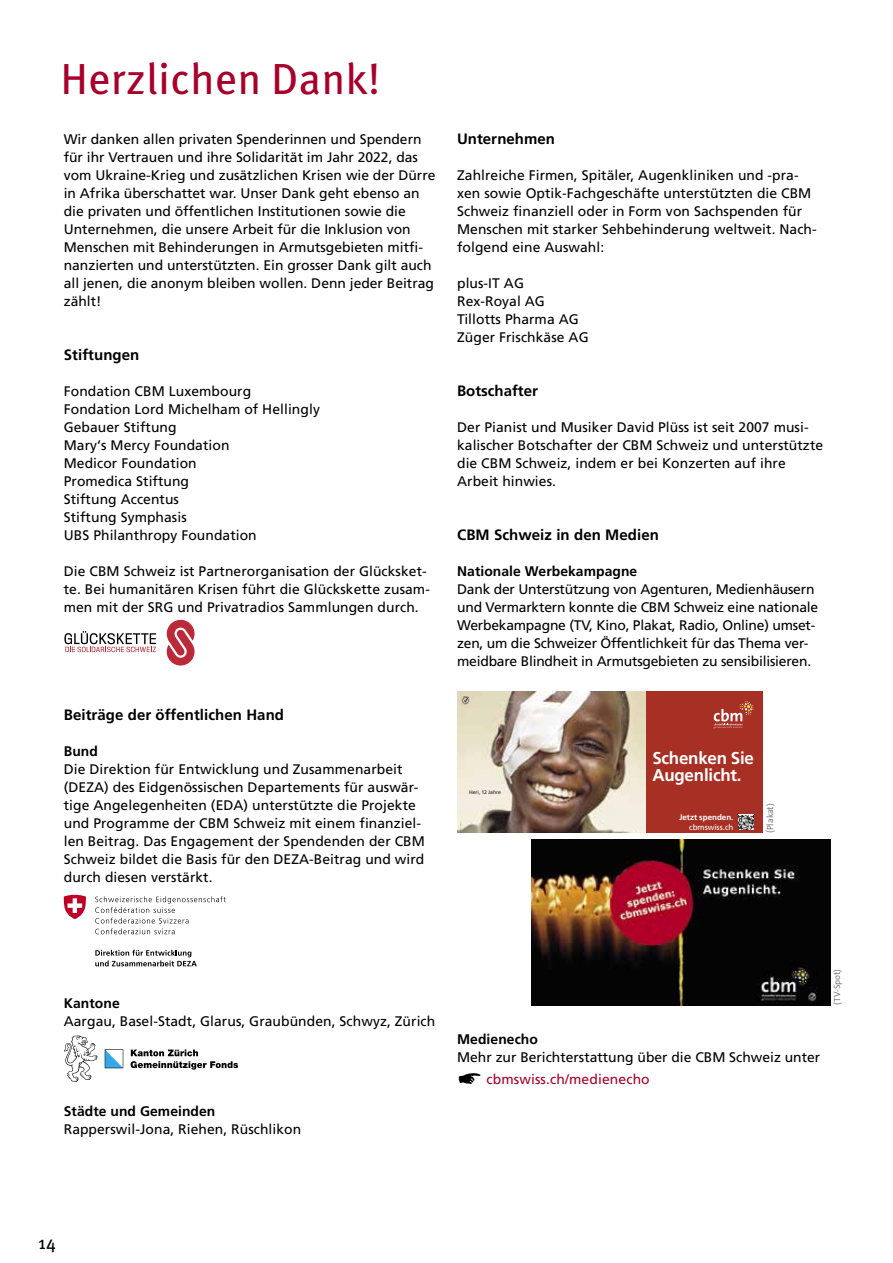
<style>
.page{position:relative;width:893px;height:1263px;background:#fff}
.page>*{position:absolute;margin:0;border:0;box-sizing:border-box;transform-origin:0 0}
.t1{font:43.5px "Meta Pro";color:#a8002a}
.t2{font:18px "Meta Pro";color:#000}
.t3{font:700 17.1px/17.1px "Frutiger LT Com";letter-spacing:-.01em;color:#fff}
.fliesstext{font:700 15px "Frutiger LT Com";color:#000}
.fliessbold{font:700 15px "Frutiger LT Com";letter-spacing:.005em;color:#000}
.fliesstext-2{font:13.8px/18px "Frutiger LT Com";letter-spacing:.005em;color:#000}
.fliesstext-3{font:13.8px/18px "Frutiger LT Com";letter-spacing:-.015em;color:#000}
.fliessbold-2{font:700 13.8px "Frutiger LT Com";letter-spacing:.005em;color:#000}
.fliesstext-4{font:700 13.8px "Frutiger LT Com";letter-spacing:.005em;color:#000}
.fliesstext-5{font:13.8px "Frutiger LT Com";letter-spacing:.01em;color:#a8002a}
.t4{font:9px "The Sans Plain";color:#7c7c7c}
.t5{font:700 8.1px/9.4px "Frutiger LT Com";color:#fff;text-align:right}
.t6{font:5.25px "Frutiger LT Com";color:#191719}
.s1{font-weight:400}
</style>
<div class="page">
<img style="left:457px;top:692px;width:189px;height:141px">
<div style="left:646px;top:692px;width:116px;height:141px;background:#a82f24"></div>
<svg style="left:714px;top:701px;width:40px;height:28px"></svg>
<img style="left:738px;top:814px;width:16px;height:16px">
<svg style="left:462px;top:696px;width:8px;height:9px"></svg>
<svg style="left:167px;top:620px;width:28px;height:45px"></svg>
<svg style="left:64px;top:631px;width:92px;height:21px"></svg>
<svg style="left:95px;top:896px;width:131px;height:38px"></svg>
<svg style="left:95px;top:950px;width:102px;height:16px"></svg>
<svg style="left:64px;top:895px;width:22px;height:24px"></svg>
<img style="left:532px;top:839px;width:298px;height:166px">
<svg style="left:64px;top:1035px;width:34px;height:47px"></svg>
<svg style="left:105px;top:1049px;width:18px;height:19px"></svg>
<svg style="left:131px;top:1049px;width:107px;height:21px"></svg>
<p class="t1" style="left:61px;top:51px;width:322px">Herzlichen Dank!</p>
<p class="fliesstext-2" style="left:64px;top:130px;width:373px">Wir danken allen privaten Spenderinnen und Spendern für ihr Vertrauen und ihre Solidarität im Jahr 2022, das vom Ukraine-Krieg und zusätzlichen Krisen wie der Dürre in Afrika überschattet war. Unser Dank geht ebenso an die privaten und öffentlichen Institutionen sowie die Unternehmen, die unsere Arbeit für die Inklusion von Menschen mit Behinderungen in Armutsgebieten mitfi&shy;nanzierten und unterstützten. Ein grosser Dank gilt auch all jenen, die anonym bleiben wollen. Denn jeder Beitrag zählt!</p>
<p class="fliessbold" style="left:64px;top:346px;width:77px">Stiftungen</p>
<p class="fliesstext-2" style="left:64px;top:382px;width:189px">Fondation CBM Luxembourg</p>
<p class="fliesstext-2" style="left:64px;top:400px;width:258px">Fondation Lord Michelham of Hellingly</p>
<p class="fliesstext-2" style="left:64px;top:418px;width:114px">Gebauer Stiftung</p>
<p class="fliesstext-2" style="left:64px;top:436px;width:167px">Mary‘s Mercy Foundation<br>Medicor Foundation</p>
<p class="fliesstext-2" style="left:64px;top:472px;width:127px">Promedica Stiftung</p>
<p class="fliesstext-2" style="left:64px;top:490px;width:117px">Stiftung Accentus</p>
<p class="fliesstext-2" style="left:64px;top:508px;width:124px">Stiftung Symphasis</p>
<p class="fliesstext-2" style="left:64px;top:526px;width:194px">UBS Philanthropy Foundation</p>
<p class="fliesstext-2" style="left:64px;top:562px;width:368px">Die CBM Schweiz ist Partnerorganisation der Glücksket&shy;te. Bei humanitären Krisen führt die Glückskette zusam&shy;men mit der SRG und Privatradios Sammlungen durch.</p>
<p class="fliessbold" style="left:64px;top:706px;width:222px">Beiträge der öffentlichen Hand</p>
<p class="fliesstext-4" style="left:64px;top:743px;width:36px">Bund</p>
<p class="fliesstext-2" style="left:64px;top:760px;width:363px">Die Direktion für Entwicklung und Zusammenarbeit (DEZA) des Eidgenössischen Departements für auswär&shy;tige Angelegenheiten (EDA) unterstützte die Projekte und Programme der CBM Schweiz mit einem finanziel&shy;len Beitrag. Das Engagement der Spendenden der CBM Schweiz bildet die Basis für den DEZA-Beitrag und wird durch diesen verstärkt.</p>
<p class="fliesstext" style="left:457px;top:130px;width:99px">Unternehmen</p>
<p class="fliesstext-2" style="left:457px;top:166px;width:361px">Zahlreiche Firmen, Spitäler, Augenkliniken und -pra&shy;xen sowie Optik-Fachgeschäfte unterstützten die CBM Schweiz finanziell oder in Form von Sachspenden für Menschen mit starker Sehbehinderung weltweit. Nach&shy;folgend eine Auswahl:</p>
<p class="fliesstext-2" style="left:457px;top:274px;width:68px">plus-IT AG</p>
<p class="fliesstext-2" style="left:457px;top:292px;width:89px">Rex-Royal AG</p>
<p class="fliesstext-2" style="left:457px;top:310px;width:123px">Tillotts Pharma AG</p>
<p class="fliesstext-2" style="left:457px;top:328px;width:133px">Züger Frischkäse AG</p>
<p class="fliesstext" style="left:457px;top:382px;width:82px">Botschafter</p>
<p class="fliesstext-2" style="left:457px;top:418px;width:368px">Der Pianist und Musiker David Plüss ist seit 2007 musi&shy;kalischer Botschafter der CBM Schweiz und unterstützte die CBM Schweiz, indem er bei Konzerten auf ihre Arbeit hinwies.</p>
<p class="fliesstext" style="left:457px;top:526px;width:203px">CBM Schweiz in den Medien</p>
<p class="fliessbold-2" style="left:457px;top:563px;width:182px">Nationale Werbekampagne</p>
<p class="fliesstext-3" style="left:457px;top:580px;width:363px">Dank der Unterstützung von Agenturen, Medienhäusern und Vermarktern konnte die CBM Schweiz eine nationale Werbekampagne (TV, Kino, Plakat, Radio, Online) umset&shy;zen, um die Schweizer Öffentlichkeit für das Thema ver&shy;meidbare Blindheit in Armutsgebieten zu sensibilisieren.</p>
<p class="t6" style="left:469px;top:789px;width:34px">Heri, 12 Jahre</p>
<p class="t3" style="left:652px;top:749px;width:103px">Schenken Sie<br>Augenlicht.</p>
<p class="t5" style="left:679px;top:813px;width:56px">Jetzt spenden. <span class="s1">cbmswiss.ch</span></p>
<p class="t4" style="left:763px;top:833px;width:31px;rotate:-90deg">(Plakat)</p>
<p class="fliesstext-4" style="left:64px;top:995px;width:57px">Kantone</p>
<p class="fliesstext-2" style="left:64px;top:1012px;width:373px">Aargau, Basel-Stadt, Glarus, Graubünden, Schwyz, Zürich</p>
<p class="fliesstext-4" style="left:64px;top:1103px;width:153px">Städte und Gemeinden</p>
<p class="fliesstext-2" style="left:64px;top:1120px;width:239px">Rapperswil-Jona, Riehen, Rüschlikon</p>
<p class="fliessbold-2" style="left:457px;top:1031px;width:82px">Medienecho</p>
<p class="fliesstext-2" style="left:457px;top:1048px;width:365px">Mehr zur Berichterstattung über die CBM Schweiz unter</p>
<p class="fliesstext-5" style="left:486px;top:1071px;width:165px">cbmswiss.ch/medienecho</p>
<p class="t4" style="left:830px;top:1005px;width:38px;rotate:-90deg">(TV-Spot)</p>
<h2 class="t2" style="left:38px;top:1231px;width:19px">14</h2>
</div>
